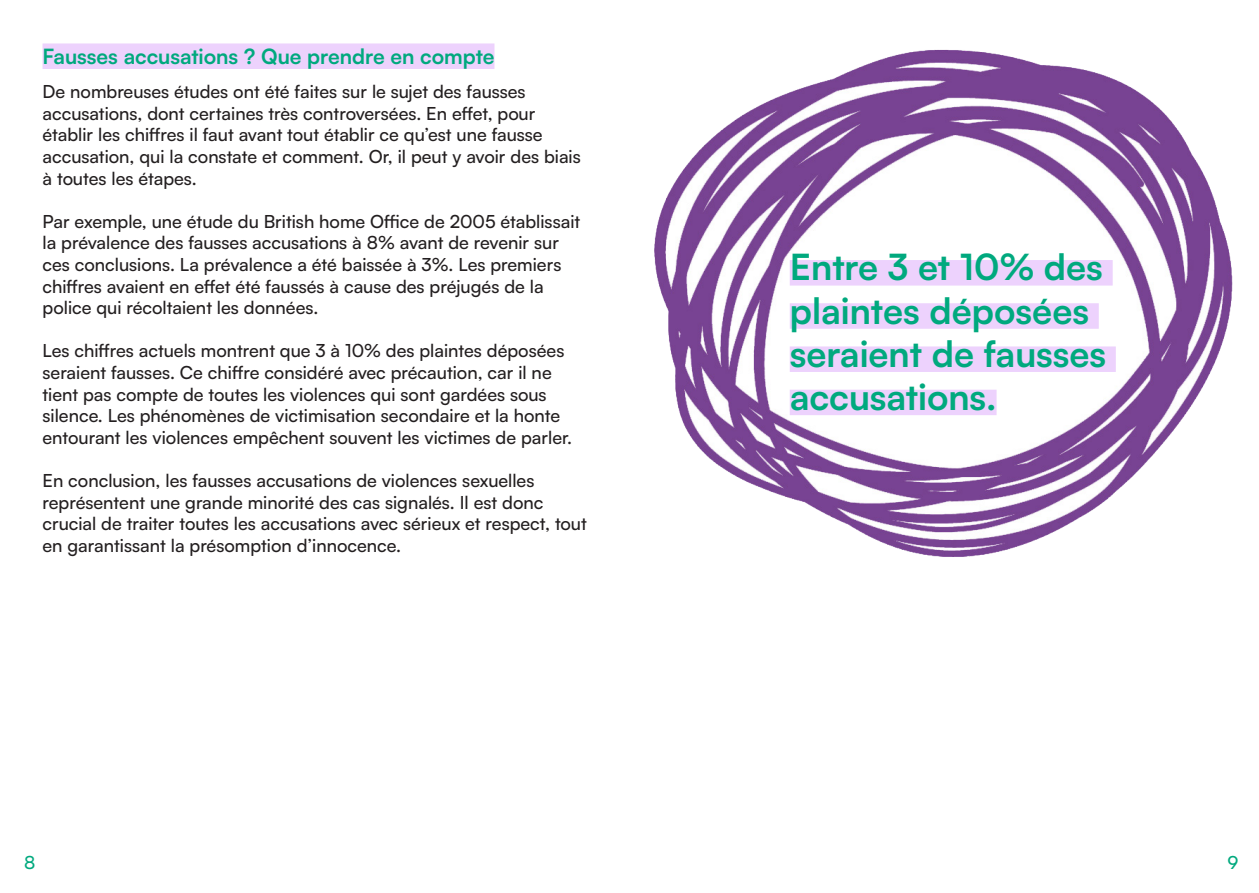
<style>
.page{position:relative;width:1259px;height:893px;background:#fff}
.page>*{position:absolute;margin:0;border:0;box-sizing:border-box;transform-origin:0 0}
.Recommandation{font:700 36px/43.2px "Satoshi";color:#00a97e}
.Recommandation-2{font:700 21px "Satoshi";color:#00a97e}
.Texte_courant{font:500 18px/21.6px "Satoshi";color:#231f20}
.t1{font:500 18px "Satoshi";color:#00a97e}
</style>
<div class="page">
<div style="left:43px;top:43px;width:451px;height:26px;background:#edd2fd"></div>
<img style="left:654px;top:49px;width:579px;height:508px">
<div style="left:790px;top:260px;width:322px;height:26px;background:#edd2fd"></div>
<div style="left:790px;top:303px;width:308px;height:26px;background:#edd2fd"></div>
<div style="left:790px;top:346px;width:325px;height:26px;background:#edd2fd"></div>
<div style="left:790px;top:390px;width:206px;height:25px;background:#edd2fd"></div>
<p class="Recommandation-2" style="left:43px;top:41px;width:453px">Fausses accusations ? Que prendre en compte</p>
<p class="Texte_courant" style="left:43px;top:80px;width:540px">De nombreuses études ont été faites sur le sujet des fausses accusations, dont certaines très controversées. En effet, pour établir les chiffres il faut avant tout établir ce qu’est une fausse accusation, qui la constate et comment. Or, il peut y avoir des biais à toutes les étapes.</p>
<p class="Texte_courant" style="left:43px;top:209px;width:539px">Par exemple, une étude du British home Office de 2005 établissait la prévalence des fausses accusations à 8% avant de revenir sur ces conclusions. La prévalence a été baissée à 3%. Les premiers chiffres avaient en effet été faussés à cause des préjugés de la police qui récoltaient les données.</p>
<p class="Texte_courant" style="left:43px;top:339px;width:531px">Les chiffres actuels montrent que 3 à 10% des plaintes déposées seraient fausses. Ce chiffre considéré avec précaution, car il ne tient pas compte de toutes les violences qui sont gardées sous silence. Les phénomènes de victimisation secondaire et la honte entourant les violences empêchent souvent les victimes de parler.</p>
<p class="Texte_courant" style="left:43px;top:469px;width:546px">En conclusion, les fausses accusations de violences sexuelles représentent une grande minorité des cas signalés. Il est donc crucial de traiter toutes les accusations avec sérieux et respect, tout en garantissant la présomption d’innocence.</p>
<p class="Recommandation" style="left:790px;top:243px;width:318px">Entre 3 et 10% des plaintes déposées seraient de fausses accusations.</p>
<p class="t1" style="left:24px;top:850px;width:13px">8</p>
<p class="t1" style="left:1227px;top:850px;width:12px">9</p>
</div>
